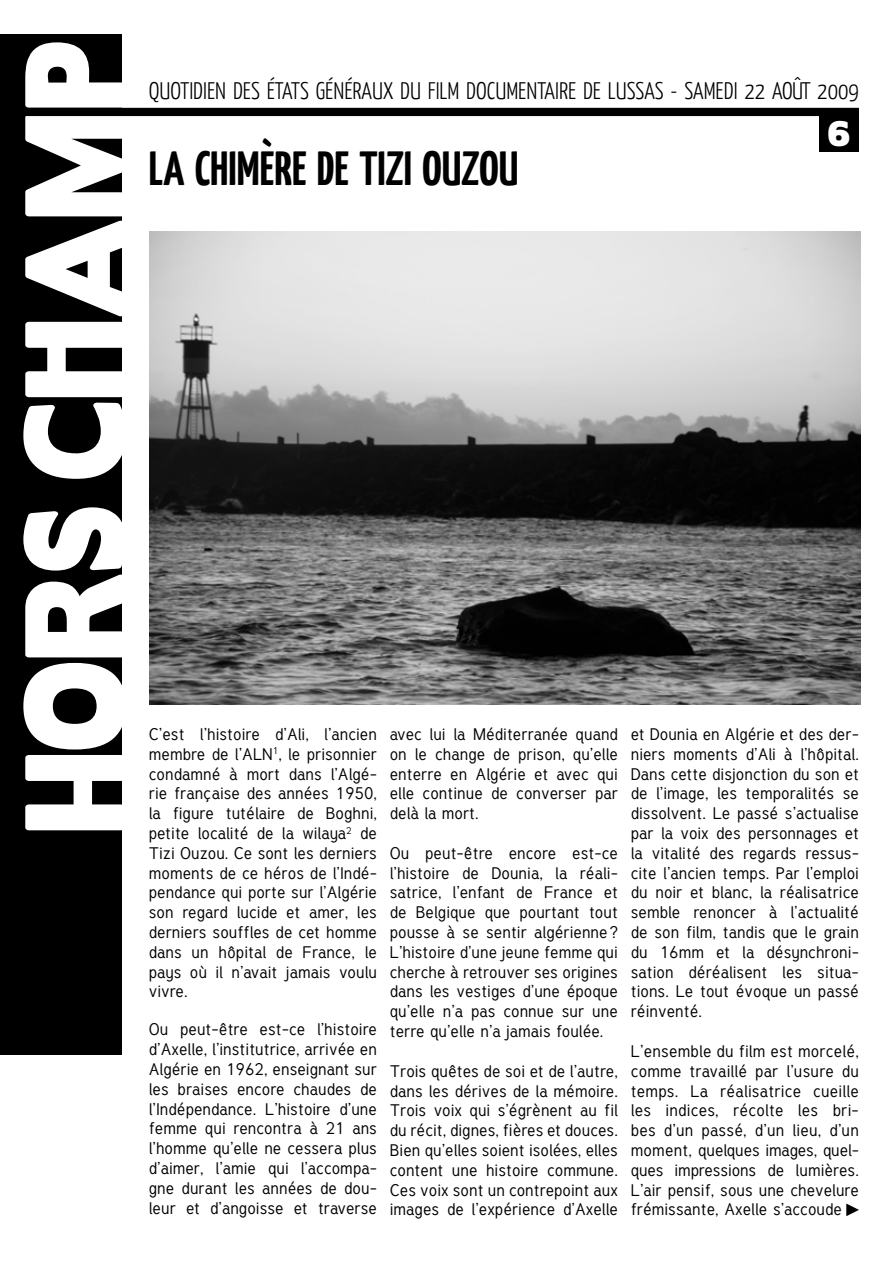
<style>
.page{position:relative;width:893px;height:1263px;background:#fff}
.page>*{position:absolute;margin:0;border:0;box-sizing:border-box;transform-origin:0 0}
.t1{font:700 48px "Yanone Kaffeesatz";color:#000}
.t2{font:31.5px "Boris Black Bloxx";color:#fff}
.t3{font:300 24px "Yanone Kaffeesatz";color:#000}
.t4{font:16.5px/19.8px "Tuffy";color:#000;text-align:justify}
</style>
<div class="page">
<div style="left:0;top:34px;width:121px;height:1020px;background:#000"></div>
<svg style="left:23px;top:663px;width:99px;height:86px"></svg>
<svg style="left:23px;top:507px;width:99px;height:150px"></svg>
<svg style="left:23px;top:403px;width:99px;height:76px"></svg>
<svg style="left:25px;top:322px;width:97px;height:75px"></svg>
<svg style="left:25px;top:116px;width:99px;height:200px"></svg>
<svg style="left:25px;top:42px;width:103px;height:66px"></svg>
<svg style="left:25px;top:755px;width:97px;height:75px"></svg>
<div style="left:74px;top:774px;width:18px;height:39px;background:#fff"></div>
<div style="left:47px;top:339px;width:19px;height:39px;background:#fff"></div>
<div style="left:0;top:108px;width:859px;height:8px;background:#000"></div>
<svg style="left:846px;top:1203px;width:13px;height:13px"></svg>
<div style="left:819px;top:112px;width:40px;height:40px;background:#000"></div>
<img style="left:149px;top:232px;width:712px;height:472px">
<h3 class="t3" style="left:149px;top:76px;width:711px">QUOTIDIEN DES ÉTATS GÉNÉRAUX DU FILM DOCUMENTAIRE DE LUSSAS - SAMEDI 22 AOÛT 2009</h3>
<h1 class="t1" style="left:149px;top:137px;width:371px">LA CHIMÈRE DE TIZI OUZOU</h1>
<h2 class="t2" style="left:828px;top:109px;width:24px">6</h2>
<p class="t4" style="left:149px;top:724px;width:230px">C’est l’histoire d’Ali, l’ancien membre de l’ALN<sup>1</sup>, le prisonnier condamné à mort dans l’Algé&shy;rie française des années 1950, la figure tutélaire de Boghni, petite localité de la wilaya<sup>2</sup> de Tizi Ouzou. Ce sont les derniers moments de ce héros de l’Indé&shy;pendance qui porte sur l’Algérie son regard lucide et amer, les derniers souffles de cet homme dans un hôpital de France, le pays où il n’avait jamais voulu vivre.</p>
<p class="t4" style="left:149px;top:1019px;width:230px">Ou peut-être est-ce l’histoire d’Axelle, l’institutrice, arrivée en Algérie en 1962, enseignant sur les braises encore chaudes de l’Indépendance. L’histoire d’une femme qui rencontra à 21 ans l’homme qu’elle ne cessera plus d’aimer, l’amie qui l’accompa&shy;gne durant les années de dou&shy;leur et d’angoisse et traverse</p>
<p class="t4" style="left:390px;top:724px;width:230px">avec lui la Méditerranée quand on le change de prison, qu’elle enterre en Algérie et avec qui elle continue de converser par delà la mort.</p>
<p class="t4" style="left:390px;top:843px;width:230px">Ou peut-être encore est-ce l’histoire de Dounia, la réali&shy;satrice, l’enfant de France et de Belgique que pourtant tout pousse à se sentir algérienne?<br>L’histoire d’une jeune femme qui cherche à retrouver ses origines dans les vestiges d’une époque qu’elle n’a pas connue sur une terre qu’elle n’a jamais foulée.</p>
<p class="t4" style="left:390px;top:1060px;width:230px">Trois quêtes de soi et de l’autre, dans les dérives de la mémoire.<br>Trois voix qui s’égrènent au fil du récit, dignes, fières et douces.<br>Bien qu’elles soient isolées, elles content une histoire commune.<br>Ces voix sont un contrepoint aux images de l’expérience d’Axelle</p>
<p class="t4" style="left:631px;top:724px;width:230px">et Dounia en Algérie et des der&shy;niers moments d’Ali à l’hôpital.<br>Dans cette disjonction du son et de l’image, les temporalités se dissolvent. Le passé s’actualise par la voix des personnages et la vitalité des regards ressus&shy;cite l’ancien temps. Par l’emploi du noir et blanc, la réalisatrice semble renoncer à l’actualité de son film, tandis que le grain du 16mm et la désynchroni&shy;sation déréalisent les situa&shy;tions. Le tout évoque un passé réinventé.</p>
<p class="t4" style="left:631px;top:1041px;width:230px">L’ensemble du film est morcelé, comme travaillé par l’usure du temps. La réalisatrice cueille les indices, récolte les bri&shy;bes d’un passé, d’un lieu, d’un moment, quelques images, quel&shy;ques impressions de lumières.<br>L’air pensif, sous une chevelure frémissante, Axelle s’accoude</p>
</div>
